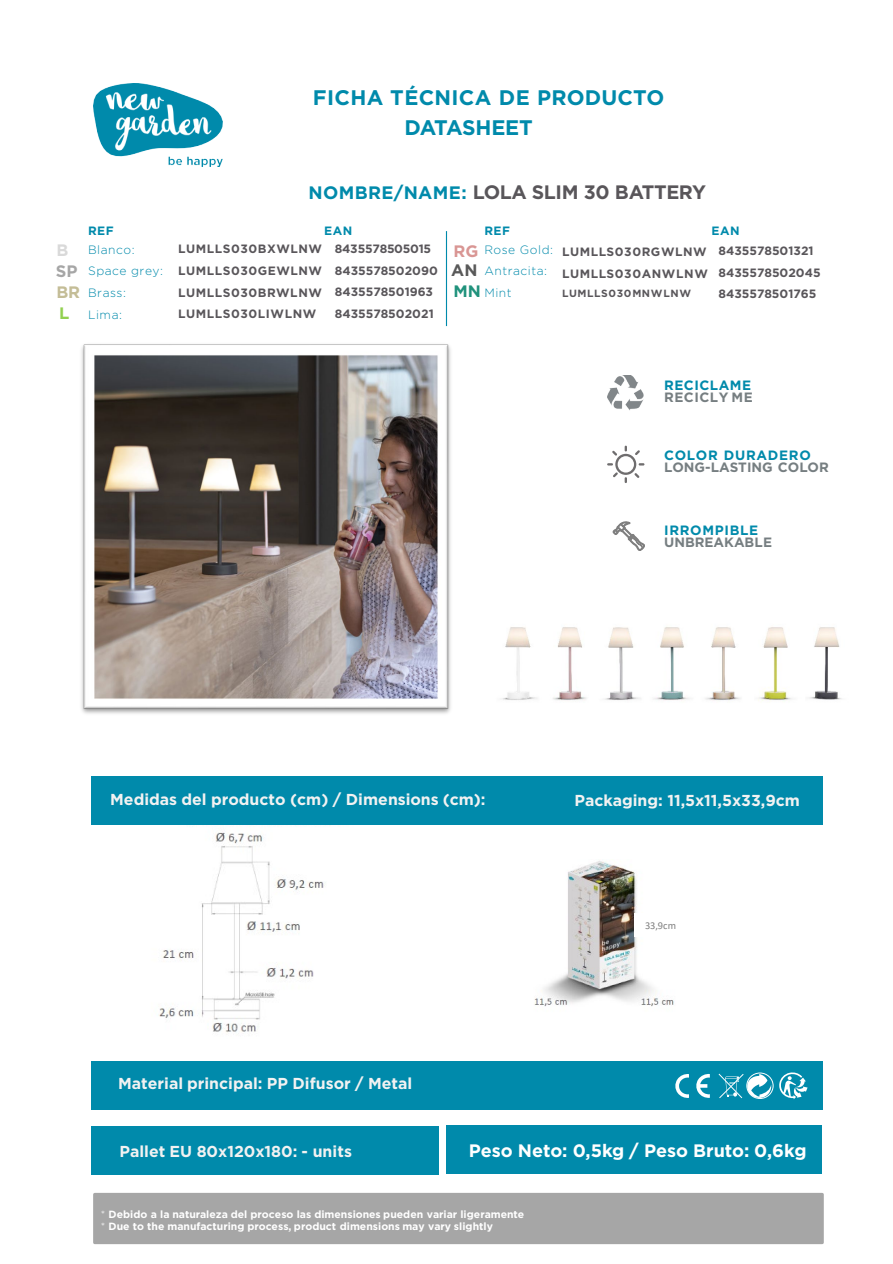
<style>
.page{position:relative;width:893px;height:1264px;background:#fff}
.page>*{position:absolute;margin:0;border:0;box-sizing:border-box;transform-origin:0 0}
.t1{font:700 21px/29.7px "Gotham";letter-spacing:.005em;color:#008aab}
.t2{font:700 19.5px "Gotham";letter-spacing:-.02em;color:#59565a}
.t3{font:700 18px "Gotham";color:#fff}
.t4{font:700 16.5px "Gotham";color:#595959}
.t5{font:700 16.5px "Gotham";color:#d99694}
.t6{font:700 16.5px "Gotham";color:#c4bd97}
.t7{font:700 16.5px "Gotham";color:#a6a6a6}
.t8{font:700 16.5px "Gotham";color:#20927c}
.t9{font:700 16.5px "Gotham";color:#d9d9d9}
.t10{font:700 16.5px "Gotham";color:#92d050}
.t11{font:700 15.9px "Gotham";color:#f2f2f2}
.t12{font:700 13.5px "Gotham";letter-spacing:.05em;color:#008aab}
.t13{font:700 13.5px "Gotham";color:#767e81}
.t14{font:700 13.5px "Gotham";letter-spacing:.035em;color:#767e81}
.t15{font:700 12px "Gotham";letter-spacing:.045em;color:#59565a}
.t16{font:700 12px "Gotham";letter-spacing:-.005em;color:#59565a}
.t17{font:300 12px "Gotham";letter-spacing:.045em;color:#008aab}
.t18{font:700 12px "Gotham";letter-spacing:-.02em;color:#59565a}
.t19{font:700 12px "Gotham";letter-spacing:.045em;color:#008aab}
.t20{font:700 10.5px "Gotham";color:#fff}
.t21{font:700 10.5px "Gotham";letter-spacing:.055em;color:#59565a}
.t22{font:10.5px "Calibri";color:#7f7f7f}
.s1{font-size:18px;color:#008aab}
.s2{font-weight:300}
</style>
<div class="page">
<img style="left:138px;top:824px;width:256px;height:209px">
<img style="left:93px;top:84px;width:129px;height:83px">
<hr style="left:446px;top:231px;width:1px;height:95px;background:#008aab">
<div style="left:92px;top:776px;width:731px;height:48px;background:#008aab"></div>
<div style="left:446px;top:1124px;width:376px;height:49px;background:#008aab"></div>
<div style="left:93px;top:1192px;width:730px;height:51px;background:#a6a6a6;border:3px solid #a6a6a6"></div>
<div style="left:91px;top:1125px;width:347px;height:49px;background:#008aab"></div>
<div style="left:92px;top:1061px;width:731px;height:48px;background:#008aab"></div>
<svg style="left:696px;top:1073px;width:13px;height:24px"></svg>
<svg style="left:675px;top:1074px;width:14px;height:24px"></svg>
<svg style="left:718px;top:1072px;width:89px;height:26px"></svg>
<img style="left:607px;top:375px;width:36px;height:35px">
<svg style="left:607px;top:445px;width:37px;height:38px"></svg>
<svg style="left:612px;top:521px;width:32px;height:29px"></svg>
<img style="left:502px;top:627px;width:340px;height:74px">
<img style="left:81px;top:344px;width:370px;height:370px">
<img style="left:534px;top:860px;width:140px;height:147px">
<div style="left:634px;top:913px;width:124px;height:23px;background:#fff"></div>
<p class="t1" style="left:404px;top:82px;width:261px;text-indent:-92px">FICHA TÉCNICA DE PRODUCTO<br>DATASHEET</p>
<p class="t9" style="left:56px;top:241px;width:13px">B</p>
<p class="t7" style="left:56px;top:262px;width:23px">SP</p>
<p class="t10" style="left:59px;top:303px;width:12px">L</p>
<p class="t6" style="left:56px;top:282px;width:25px">BR</p>
<p class="t19" style="left:88px;top:224px;width:27px">REF</p>
<p class="t17" style="left:88px;top:243px;width:48px">Blanco:</p>
<p class="t17" style="left:88px;top:264px;width:76px">Space grey:</p>
<p class="t17" style="left:88px;top:286px;width:39px">Brass:</p>
<p class="t17" style="left:88px;top:308px;width:35px">Lima:</p>
<p class="t2" style="left:308px;top:181px;width:399px"><span class="s1">NOMBRE/NAME:</span> LOLA SLIM 30 BATTERY</p>
<p class="t19" style="left:324px;top:224px;width:30px">EAN</p>
<p class="t19" style="left:484px;top:224px;width:27px">REF</p>
<p class="t17" style="left:484px;top:243px;width:70px">Rose Gold:</p>
<p class="t17" style="left:484px;top:264px;width:64px">Antracita:</p>
<p class="t17" style="left:484px;top:286px;width:29px">Mint</p>
<p class="t18" style="left:335px;top:242px;width:98px">8435578505015</p>
<p class="t16" style="left:335px;top:263px;width:104px">8435578502090</p>
<p class="t16" style="left:335px;top:285px;width:100px">8435578501963</p>
<p class="t16" style="left:335px;top:306px;width:100px">8435578502021</p>
<p class="t15" style="left:178px;top:242px;width:145px">LUMLLS030BXWLNW</p>
<p class="t15" style="left:178px;top:264px;width:145px">LUMLLS030GEWLNW</p>
<p class="t15" style="left:178px;top:285px;width:145px">LUMLLS030BRWLNW</p>
<p class="t15" style="left:178px;top:307px;width:140px">LUMLLS030LIWLNW</p>
<p class="t5" style="left:453px;top:242px;width:27px">RG</p>
<p class="t4" style="left:451px;top:260px;width:28px">AN</p>
<p class="t8" style="left:453px;top:281px;width:29px">MN</p>
<p class="t19" style="left:711px;top:224px;width:30px">EAN</p>
<p class="t16" style="left:718px;top:244px;width:97px">8435578501321</p>
<p class="t16" style="left:718px;top:265px;width:104px">8435578502045</p>
<p class="t16" style="left:718px;top:287px;width:99px">8435578501765</p>
<p class="t15" style="left:562px;top:245px;width:146px">LUMLLS030RGWLNW</p>
<p class="t15" style="left:562px;top:266px;width:147px">LUMLLS030ANWLNW</p>
<p class="t21" style="left:562px;top:287px;width:130px">LUMLLS030MNWLNW</p>
<p class="t12" style="left:664px;top:377px;width:88px">RECICLAME</p>
<p class="t14" style="left:664px;top:389px;width:90px">RECICLY ME</p>
<p class="t12" style="left:664px;top:448px;width:148px">COLOR DURADERO</p>
<p class="t13" style="left:664px;top:459px;width:166px">LONG-LASTING COLOR</p>
<p class="t12" style="left:664px;top:522px;width:96px">IRROMPIBLE</p>
<p class="t13" style="left:664px;top:534px;width:109px">UNBREAKABLE</p>
<p class="t11" style="left:110px;top:790px;width:377px">Medidas del producto (cm) / Dimensions (cm):</p>
<p class="t11" style="left:574px;top:791px;width:227px">Packaging: 11,5x11,5x33,9cm</p>
<p class="t11" style="left:118px;top:1073px;width:296px">Material principal: PP Difusor / Metal</p>
<p class="t11" style="left:119px;top:1141px;width:234px">Pallet EU 80x120x180: - units</p>
<p class="t22" style="left:645px;top:917px;width:33px">33,9cm</p>
<p class="t3" style="left:469px;top:1140px;width:339px">Peso Neto: 0,5kg / Peso Bruto: 0,6kg</p>
<p class="t20" style="left:101px;top:1207px;width:425px"><span class="s2">*</span> Debido a la naturaleza del proceso las dimensiones pueden variar ligeramente</p>
<p class="t20" style="left:101px;top:1220px;width:393px"><span class="s2">*</span> Due to the manufacturing process, product dimensions may vary slightly</p>
</div>
